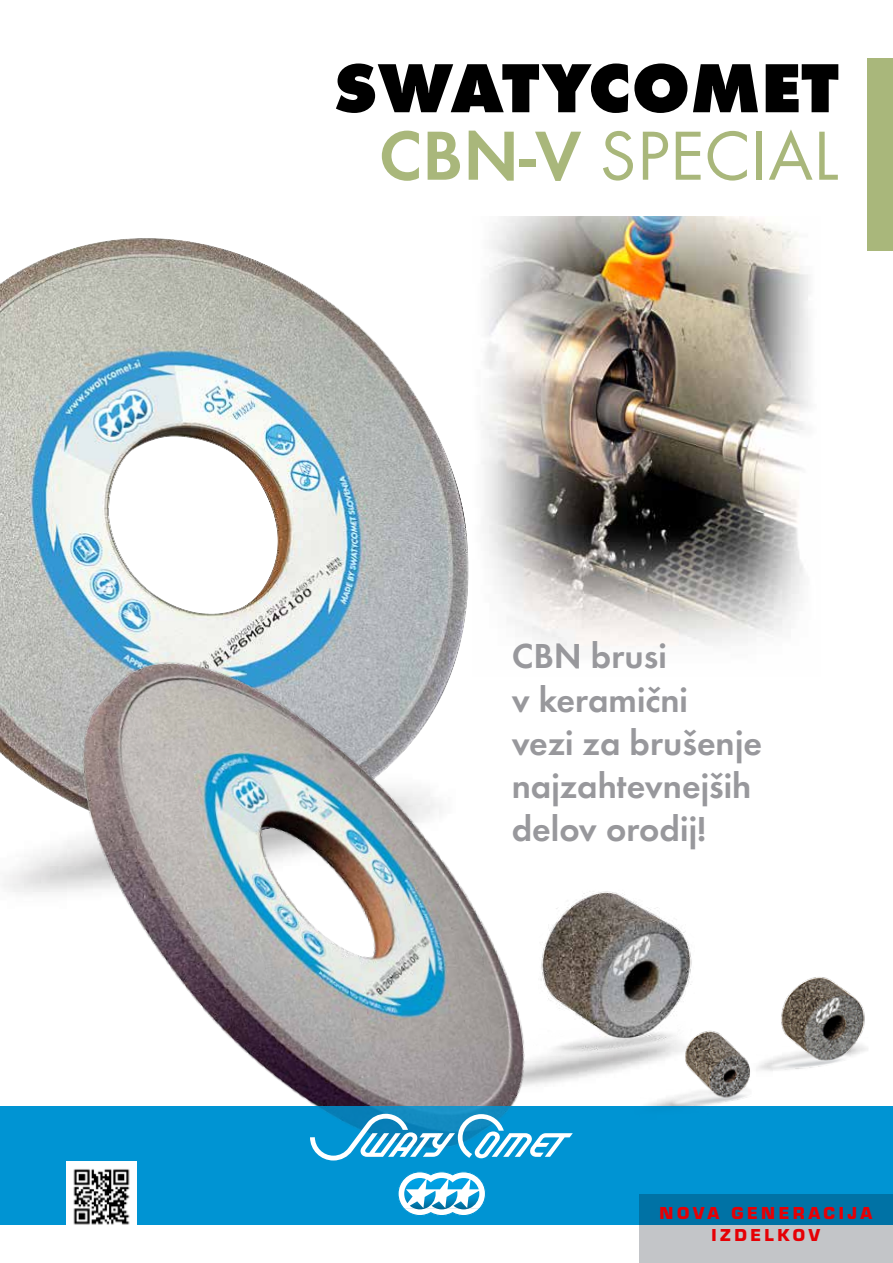
<style>
.page{position:relative;width:893px;height:1263px;background:#fff}
.page>*{position:absolute;margin:0;border:0;box-sizing:border-box;transform-origin:0 0}
.t1{font:72px "Futura TCE";color:#a9b77b}
.t2{font:700 72px "Futura TCE Extr";color:#000}
.t3{font:600 36px/43.2px "Futura TCE";color:#98989c}
.t4{font:18px/21.6px "Eurostile TCE Blac";letter-spacing:.2em;color:#e60005;text-align:center}
.s1{font-weight:600}
</style>
<div class="page">
<img style="left:586px;top:891px;width:105px;height:171px">
<img style="left:670px;top:957px;width:198px;height:149px">
<img style="left:0;top:238px;width:469px;height:614px">
<img style="left:481px;top:216px;width:329px;height:430px">
<img style="left:58px;top:606px;width:528px;height:500px">
<div style="left:867px;top:58px;width:26px;height:193px;background:#a9b77b"></div>
<div style="left:0;top:1106px;width:893px;height:119px;background:#0094d3"></div>
<svg style="left:639px;top:1194px;width:254px;height:69px;background:#6b9fb8"></svg>
<svg style="left:310px;top:1114px;width:263px;height:46px"></svg>
<svg style="left:398px;top:1171px;width:88px;height:45px"></svg>
<img style="left:66px;top:1161px;width:71px;height:64px">
<h1 class="t2" style="left:333px;top:45px;width:507px">SWATYCOMET</h1>
<h1 class="t1" style="left:379px;top:113px;width:462px"><span class="s1">CBN-V</span> SPECIAL</h1>
<p class="t3" style="left:512px;top:634px;width:252px">CBN brusi<br>v keramični<br>vezi za brušenje najzahtevnejših delov orodij!</p>
<p class="t4" style="left:659px;top:1203px;width:214px">NOVA GENERACIJA<br>IZDELKOV</p>
</div>
